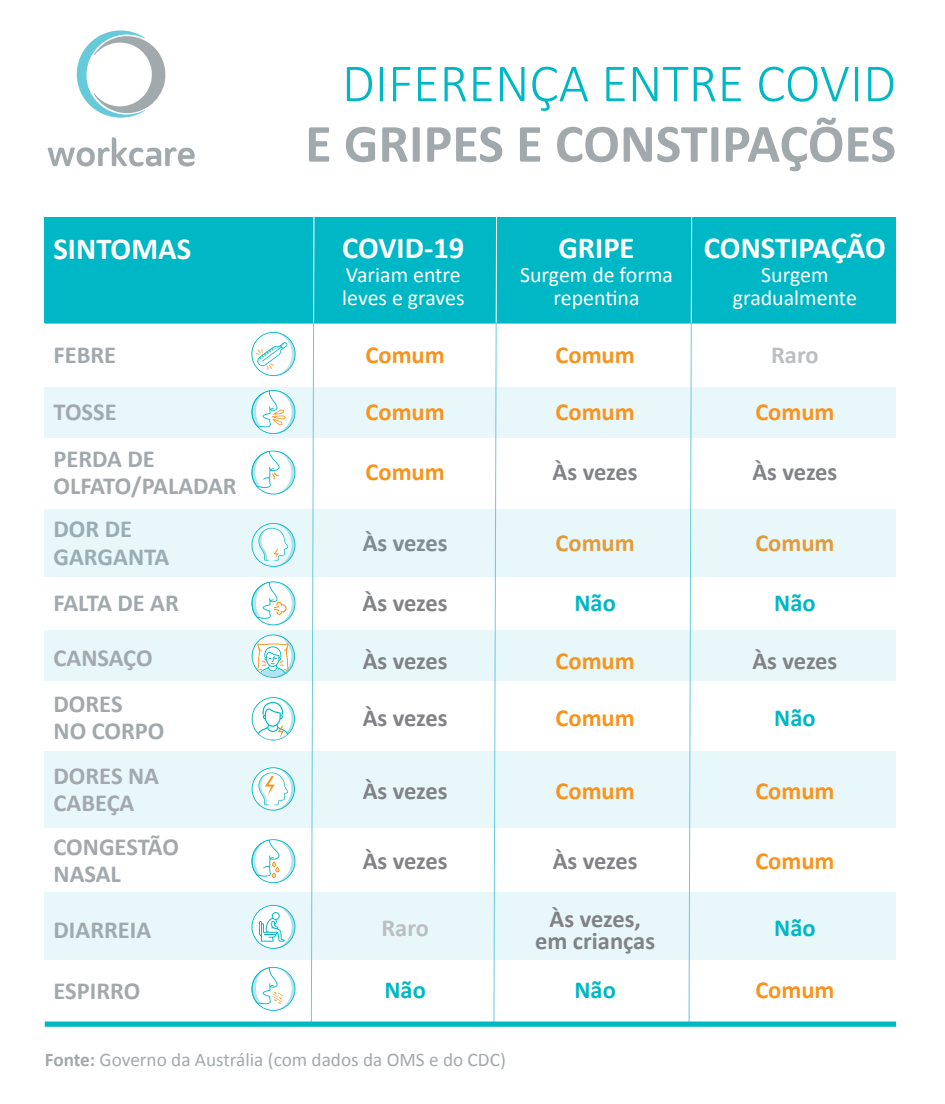
<style>
.page{position:relative;width:945px;height:1104px;background:#fff}
.page>*{position:absolute;margin:0;border:0;box-sizing:border-box;transform-origin:0 0}
.t1{font:700 54.25px "Calibri";color:#a2a9ad}
.t2{font:300 54.25px "Calibri";color:#00b8c5}
.t3{font:700 30.62px "Calibri";color:#fff}
.t4{font:700 24.5px/27.1px "Calibri";color:#a2a9ad}
.t5{font:700 24.5px/22.8px "Calibri";letter-spacing:-.01em;color:#808285;text-align:center}
.t6{font:700 24.5px "Calibri";color:#f7941e}
.t7{font:700 24.5px "Calibri";color:#00b8c5}
.t8{font:700 24.5px "Calibri";letter-spacing:-.03em;color:#a2a9ad}
.t9{font:700 24.5px "Calibri";color:#bcbec0}
.t10{font:21.88px/23.6px "Calibri";color:#fff;text-align:center}
.t11{font:19.25px "Calibri";color:#a2a9ad}
.s1{font-weight:700}
</style>
<div class="page">
<div style="left:45px;top:630px;width:851px;height:51px;background:#e8f7f9"></div>
<svg style="left:76px;top:30px;width:90px;height:88px"></svg>
<svg style="left:47px;top:137px;width:148px;height:30px"></svg>
<div style="left:45px;top:217px;width:851px;height:106px;background:#00b8c5"></div>
<div style="left:45px;top:891px;width:851px;height:68px;background:#e8f7f9"></div>
<div style="left:45px;top:751px;width:851px;height:77px;background:#e8f7f9"></div>
<div style="left:45px;top:387px;width:851px;height:50px;background:#e8f7f9"></div>
<svg style="left:311px;top:217px;width:3px;height:804px"></svg>
<svg style="left:493px;top:217px;width:4px;height:804px"></svg>
<svg style="left:689px;top:217px;width:3px;height:804px"></svg>
<div style="left:45px;top:1021px;width:851px;height:5px;background:#00b8c5"></div>
<svg style="left:252px;top:390px;width:43px;height:44px"></svg>
<svg style="left:252px;top:839px;width:43px;height:44px"></svg>
<div style="left:45px;top:509px;width:851px;height:67px;background:#e8f7f9"></div>
<svg style="left:251px;top:332px;width:45px;height:44px"></svg>
<svg style="left:252px;top:767px;width:43px;height:43px"></svg>
<svg style="left:252px;top:523px;width:43px;height:44px"></svg>
<svg style="left:252px;top:634px;width:43px;height:44px"></svg>
<svg style="left:252px;top:581px;width:43px;height:44px"></svg>
<svg style="left:252px;top:967px;width:43px;height:43px"></svg>
<svg style="left:252px;top:697px;width:43px;height:43px"></svg>
<svg style="left:252px;top:905px;width:43px;height:43px"></svg>
<svg style="left:252px;top:450px;width:43px;height:44px"></svg>
<h1 class="t2" style="left:342px;top:50px;width:556px">DIFERENÇA ENTRE COVID</h1>
<h1 class="t1" style="left:305px;top:105px;width:592px">E GRIPES E CONSTIPAÇÕES</h1>
<p class="t3" style="left:54px;top:227px;width:139px">SINTOMAS</p>
<p class="t3" style="left:342px;top:226px;width:124px">COVID-19</p>
<p class="t10" style="left:342px;top:261px;width:124px;text-align:left">Variam entre leves e graves</p>
<p class="t3" style="left:558px;top:226px;width:78px">GRIPE</p>
<p class="t10" style="left:520px;top:261px;width:154px">Surgem de forma repentina</p>
<p class="t3" style="left:704px;top:226px;width:183px">CONSTIPAÇÃO</p>
<p class="t10" style="left:733px;top:261px;width:126px">Surgem gradualmente</p>
<p class="t4" style="left:54px;top:341px;width:64px">FEBRE</p>
<p class="t6" style="left:366px;top:338px;width:81px">Comum</p>
<p class="t6" style="left:556px;top:338px;width:81px">Comum</p>
<p class="t9" style="left:771px;top:338px;width:49px">Raro</p>
<p class="t4" style="left:54px;top:397px;width:65px">TOSSE</p>
<p class="t4" style="left:54px;top:444px;width:185px">PERDA DE<br>OLFATO/PALADAR</p>
<p class="t4" style="left:54px;top:515px;width:117px">DOR DE<br>GARGANTA</p>
<p class="t8" style="left:54px;top:585px;width:127px">FALTA DE AR</p>
<p class="t4" style="left:54px;top:643px;width:101px">CANSAÇO</p>
<p class="t4" style="left:54px;top:689px;width:112px">DORES<br>NO CORPO</p>
<p class="t4" style="left:54px;top:761px;width:107px">DORES NA<br>CABEÇA</p>
<p class="t4" style="left:54px;top:832px;width:127px">CONGESTÃO<br>NASAL</p>
<p class="t4" style="left:54px;top:915px;width:99px">DIARREIA</p>
<p class="t4" style="left:54px;top:976px;width:88px">ESPIRRO</p>
<p class="t6" style="left:366px;top:395px;width:81px">Comum</p>
<p class="t6" style="left:556px;top:395px;width:81px">Comum</p>
<p class="t6" style="left:755px;top:395px;width:81px">Comum</p>
<p class="t6" style="left:366px;top:454px;width:81px">Comum</p>
<p class="t5" style="left:553px;top:459px;width:87px">Às vezes</p>
<p class="t5" style="left:752px;top:459px;width:87px">Às vezes</p>
<p class="t5" style="left:363px;top:530px;width:87px">Às vezes</p>
<p class="t6" style="left:556px;top:525px;width:81px">Comum</p>
<p class="t6" style="left:755px;top:525px;width:81px">Comum</p>
<p class="t5" style="left:363px;top:591px;width:87px">Às vezes</p>
<p class="t7" style="left:574px;top:586px;width:43px">Não</p>
<p class="t7" style="left:774px;top:586px;width:43px">Não</p>
<p class="t5" style="left:363px;top:648px;width:87px">Às vezes</p>
<p class="t6" style="left:556px;top:643px;width:81px">Comum</p>
<p class="t5" style="left:752px;top:648px;width:87px">Às vezes</p>
<p class="t5" style="left:363px;top:706px;width:87px">Às vezes</p>
<p class="t6" style="left:556px;top:701px;width:81px">Comum</p>
<p class="t7" style="left:774px;top:701px;width:43px">Não</p>
<p class="t5" style="left:363px;top:778px;width:87px">Às vezes</p>
<p class="t6" style="left:556px;top:773px;width:81px">Comum</p>
<p class="t6" style="left:755px;top:773px;width:81px">Comum</p>
<p class="t5" style="left:363px;top:848px;width:87px">Às vezes</p>
<p class="t5" style="left:553px;top:848px;width:87px">Às vezes</p>
<p class="t6" style="left:755px;top:843px;width:81px">Comum</p>
<p class="t9" style="left:381px;top:911px;width:49px">Raro</p>
<p class="t5" style="left:535px;top:906px;width:122px">Às vezes, em crianças</p>
<p class="t7" style="left:774px;top:911px;width:43px">Não</p>
<p class="t7" style="left:384px;top:972px;width:43px">Não</p>
<p class="t7" style="left:574px;top:972px;width:43px">Não</p>
<p class="t6" style="left:755px;top:972px;width:81px">Comum</p>
<p class="t11" style="left:45px;top:1047px;width:463px"><span class="s1">Fonte:</span> Governo da Austrália (com dados da OMS e do CDC)</p>
</div>
